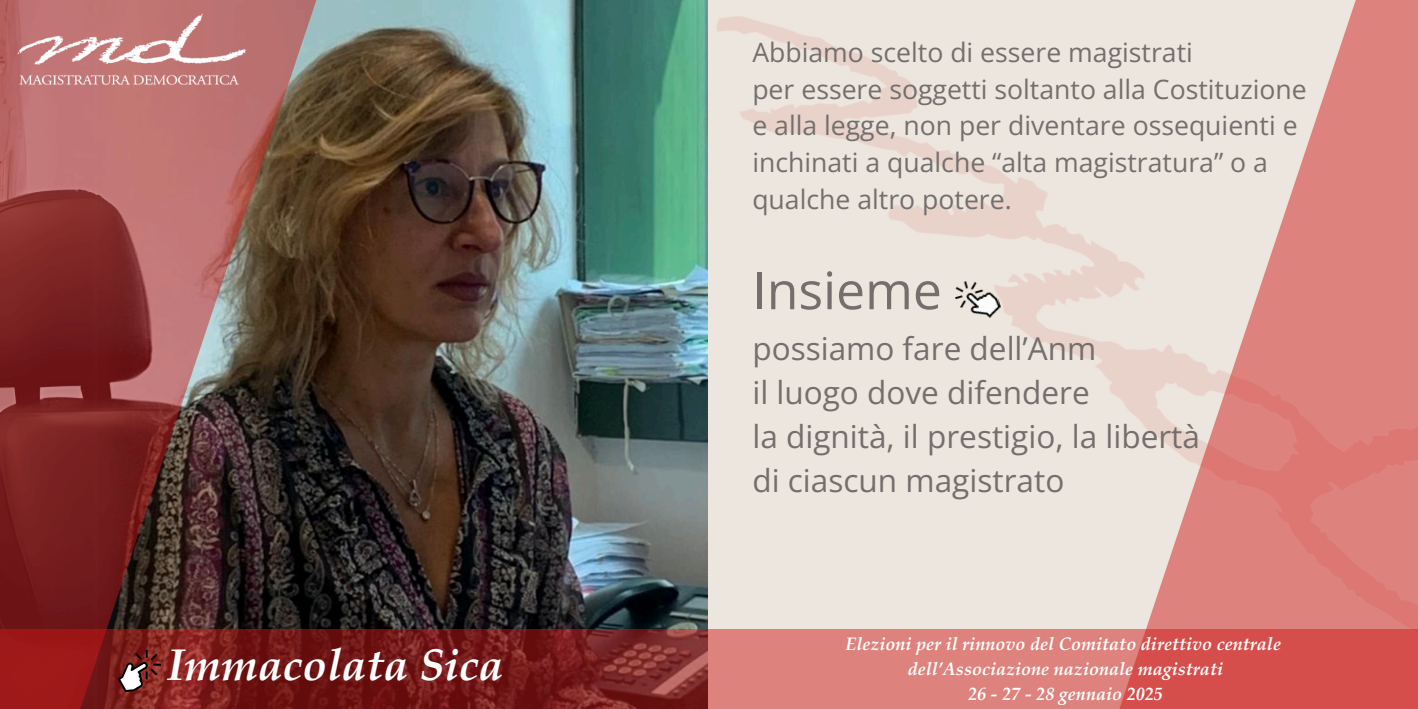
<style>
.page{position:relative;width:1418px;height:709px;background:#fff}
.page>*{position:absolute;margin:0;border:0;box-sizing:border-box;transform-origin:0 0}
.t1{font:51.62px "Open Sans";color:#746f6d}
.t2{font:italic 700 44.36px "Palatino Linotype";color:#fff}
.t3{font:31.59px/43.9px "Open Sans";color:#746f6d}
.t4{font:26.6px/36.8px "Open Sans";color:#746f6d}
.t5{font:italic 700 18.11px "Palatino Linotype";color:#fff}
</style>
<div class="page">
<img style="left:316px;top:0;width:340px;height:629px">
<svg style="left:316px;top:629px;width:340px;height:80px"></svg>
<svg style="left:0;top:0;width:316px;height:709px"></svg>
<img style="left:16px;top:12px;width:231px;height:80px">
<img style="left:119px;top:650px;width:41px;height:42px">
<img style="left:656px;top:0;width:761px;height:709px">
<img style="left:951px;top:274px;width:51px;height:51px">
<p class="t2" style="left:167px;top:647px;width:338px">Immacolata Sica</p>
<p class="t4" style="left:752px;top:33px;width:556px">Abbiamo scelto di essere magistrati<br>per essere soggetti soltanto alla Costituzione e alla legge, non per diventare ossequienti e inchinati a qualche “alta magistratura” o a qualche altro potere.</p>
<p class="t1" style="left:752px;top:254px;width:191px">Insieme</p>
<p class="t3" style="left:752px;top:325px;width:449px">possiamo fare dell’Anm<br>il luogo dove difendere<br>la dignità, il prestigio, la libertà di ciascun magistrato</p>
<h3 class="t5" style="left:845px;top:637px;width:437px">Elezioni per il rinnovo del Comitato direttivo centrale</h3>
<h2 class="t5" style="left:907px;top:662px;width:317px">dell’Associazione nazionale magistrati</h2>
<p class="t5" style="left:968px;top:687px;width:196px">26 - 27 - 28 gennaio 2025</p>
</div>
